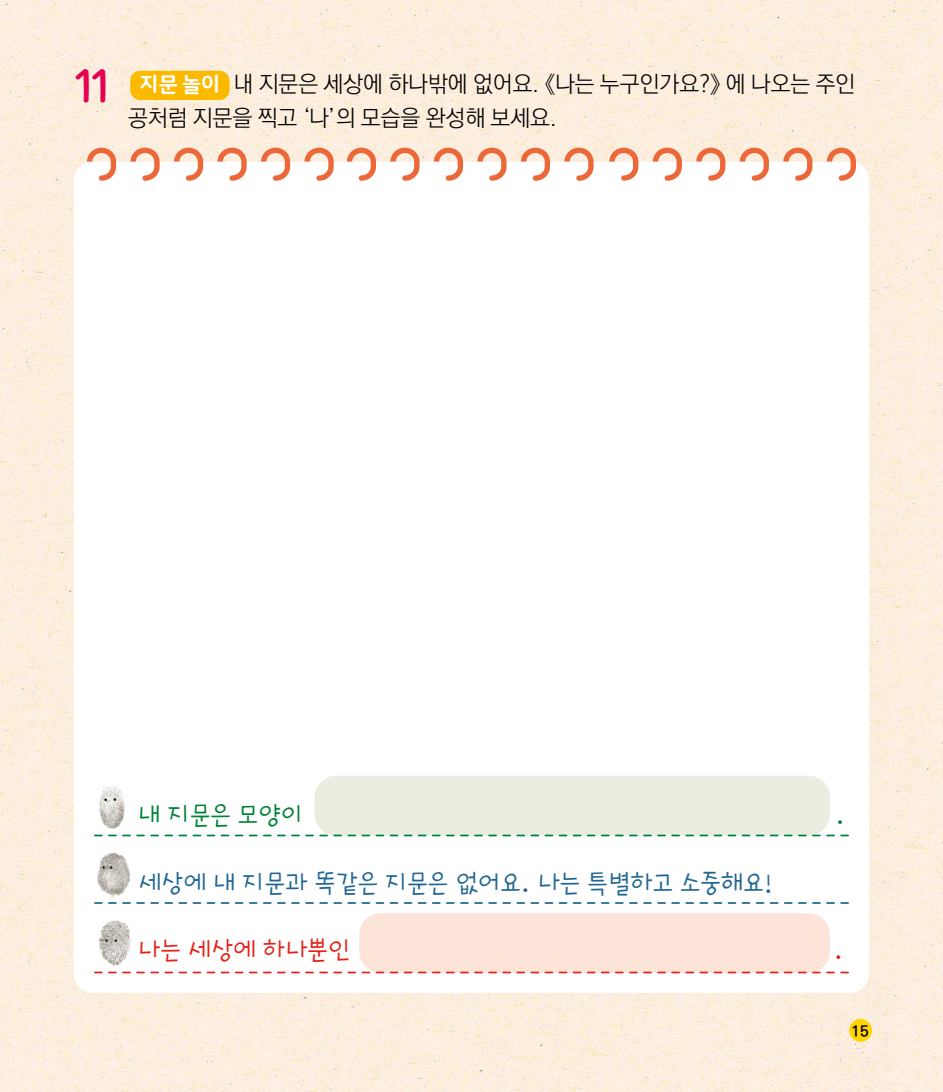
<style>
.page{position:relative;width:943px;height:1092px;background:#fff}
.page>*{position:absolute;margin:0;border:0;box-sizing:border-box;transform-origin:0 0}
.t1{font:49px "Rix Citrus Life B";color:#e50050}
.t2{font:28px "Rix Cute Cat L";color:#226793}
.t3{font:28px "Rix Cute Cat L";color:#e5221b}
.t4{font:28px "Rix Cute Cat L";color:#008237}
.t5{font:22.75px/33.8px "Ko Pub World Dotum PL";color:#000}
.t6{font:21px "Nanum Square Round OTFEB";color:#fff}
.t7{font:15.05px "Ko Pub World Dotum PB";color:#000}
</style>
<div class="page">
<img style="left:1px;top:0;width:942px;height:1091px">
<img style="left:0;top:0;width:1px;height:1091px">
<div style="left:849px;top:1018px;width:23px;height:23px;background:#ffd400;border-radius:50%"></div>
<div style="left:74px;top:162px;width:795px;height:830px;background:#fff;border-radius:19px"></div>
<svg style="left:87px;top:148px;width:29px;height:33px"></svg>
<svg style="left:304px;top:148px;width:30px;height:33px"></svg>
<svg style="left:261px;top:148px;width:29px;height:33px"></svg>
<svg style="left:217px;top:148px;width:30px;height:33px"></svg>
<svg style="left:174px;top:148px;width:29px;height:33px"></svg>
<svg style="left:130px;top:148px;width:30px;height:33px"></svg>
<svg style="left:564px;top:148px;width:29px;height:33px"></svg>
<svg style="left:521px;top:148px;width:29px;height:33px"></svg>
<svg style="left:477px;top:148px;width:29px;height:33px"></svg>
<svg style="left:434px;top:148px;width:29px;height:33px"></svg>
<svg style="left:390px;top:148px;width:29px;height:33px"></svg>
<svg style="left:347px;top:148px;width:29px;height:33px"></svg>
<svg style="left:826px;top:148px;width:30px;height:33px"></svg>
<svg style="left:783px;top:148px;width:29px;height:33px"></svg>
<svg style="left:739px;top:148px;width:30px;height:33px"></svg>
<svg style="left:696px;top:148px;width:29px;height:33px"></svg>
<svg style="left:652px;top:148px;width:30px;height:33px"></svg>
<svg style="left:609px;top:148px;width:29px;height:33px"></svg>
<div style="left:315px;top:775px;width:514px;height:60px;background:#eaeee0;border-radius:21px"></div>
<div style="left:359px;top:913px;width:470px;height:59px;background:#fde4d9;border-radius:21px"></div>
<img style="left:99px;top:784px;width:26px;height:45px">
<img style="left:96px;top:852px;width:35px;height:45px">
<img style="left:99px;top:920px;width:32px;height:46px">
<svg style="left:95px;top:902px;width:753px;height:1px"></svg>
<svg style="left:95px;top:834px;width:753px;height:2px"></svg>
<svg style="left:95px;top:971px;width:753px;height:2px"></svg>
<div style="left:130px;top:71px;width:99px;height:29px;background:#fbba00;border-radius:10px"></div>
<h1 class="t1" style="left:74px;top:60px;width:37px">11</h1>
<p class="t5" style="left:128px;top:67px;width:729px;text-indent:106px">내 지문은 세상에 하나밖에 없어요. 《나는 누구인가요?》 에 나오는 주인 공처럼 지문을 찍고 ‘나’의 모습을 완성해 보세요.</p>
<p class="t6" style="left:140px;top:72px;width:82px">지문 놀이</p>
<p class="t4" style="left:138px;top:801px;width:167px">내 지문은 모양이</p>
<p class="t2" style="left:138px;top:868px;width:636px">세상에 내 지문과 똑같은 지문은 없어요. 나는 특별하고 소중해요!</p>
<p class="t3" style="left:138px;top:936px;width:214px">나는 세상에 하나뿐인</p>
<p class="t4" style="left:835px;top:801px;width:11px">.</p>
<p class="t3" style="left:834px;top:936px;width:11px">.</p>
<p class="t7" style="left:851px;top:1020px;width:18px">15</p>
</div>
